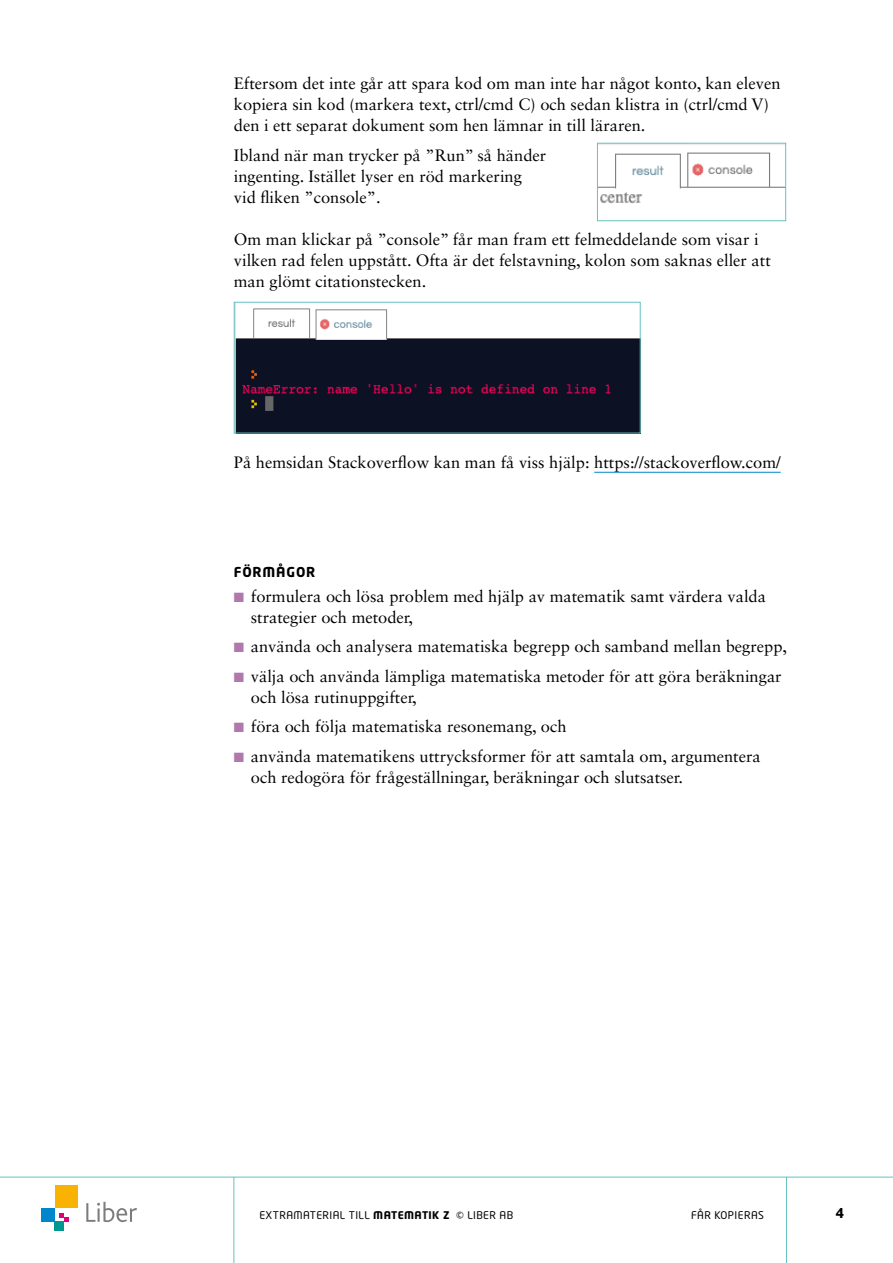
<style>
.page{position:relative;width:893px;height:1263px;background:#fff}
.page>*{position:absolute;margin:0;border:0;box-sizing:border-box;transform-origin:0 0}
.t1{font:16.5px/21px "Sabon LT Std";color:#000}
.t2{font:700 13.5px "Neo Tech Std";letter-spacing:.06em;color:#000}
.t3{font:10.5px "Neo Tech Std";letter-spacing:.04em;color:#000}
.s1{color:#b078ad}
.s2{font-weight:700}
</style>
<div class="page">
<hr style="left:0;top:1177px;width:893px;height:1px;background:#68c1c0">
<hr style="left:233px;top:1177px;width:1px;height:86px;background:#68c1c0">
<hr style="left:786px;top:1177px;width:1px;height:86px;background:#68c1c0">
<div style="left:55px;top:1222px;width:9px;height:9px;background:#009790"></div>
<div style="left:41px;top:1208px;width:14px;height:14px;background:#0086cb"></div>
<div style="left:55px;top:1185px;width:22px;height:23px;background:#f9b200"></div>
<svg style="left:59px;top:1213px;width:9px;height:9px"></svg>
<svg style="left:86px;top:1202px;width:51px;height:20px"></svg>
<hr style="left:594px;top:472px;width:187px;height:1px;background:#0086cb">
<img style="left:599px;top:152px;width:185px;height:52px">
<div style="left:597px;top:143px;width:189px;height:78px;border:1px solid #68c1c0"></div>
<img style="left:236px;top:308px;width:403px;height:123px">
<div style="left:234px;top:302px;width:407px;height:131px;border:1px solid #68c1c0"></div>
<p class="t1" style="left:234px;top:73px;width:548px">Eftersom det inte går att spara kod om man inte har något konto, kan eleven kopiera sin kod (markera text, ctrl/cmd C) och sedan klistra in (ctrl/cmd V) den i ett separat dokument som hen lämnar in till läraren.</p>
<p class="t1" style="left:234px;top:144px;width:314px">Ibland när man trycker på ”Run” så händer ingenting. Istället lyser en röd markering vid fliken ”console”.</p>
<p class="t1" style="left:234px;top:229px;width:538px">Om man klickar på ”console” får man fram ett felmeddelande som visar i vilken rad felen uppstått. Ofta är det felstavning, kolon som saknas eller att man glömt citationstecken.</p>
<p class="t1" style="left:234px;top:451px;width:548px">På hemsidan Stackoverflow kan man få viss hjälp: https://stackoverflow.com/</p>
<p class="t2" style="left:234px;top:563px;width:83px">FÖRMÅGOR</p>
<p class="t1" style="left:251px;top:585px;width:517px;text-indent:-17px"><span class="s1">■</span> formulera och lösa problem med hjälp av matematik samt värdera valda strategier och metoder,</p>
<p class="t1" style="left:234px;top:636px;width:555px"><span class="s1">■</span> använda och analysera matematiska begrepp och samband mellan begrepp,</p>
<p class="t1" style="left:251px;top:665px;width:532px;text-indent:-17px"><span class="s1">■</span> välja och använda lämpliga matematiska metoder för att göra beräkningar och lösa rutinuppgifter,</p>
<p class="t1" style="left:234px;top:716px;width:334px"><span class="s1">■</span> föra och följa matematiska resonemang, och</p>
<p class="t1" style="left:251px;top:745px;width:511px;text-indent:-17px"><span class="s1">■</span> använda matematikens uttrycksformer för att samtala om, argumentera och redogöra för frågeställningar, beräkningar och slutsatser.</p>
<p class="t3" style="left:259px;top:1208px;width:255px">EXTRAMATERIAL TILL <span class="s2">MATEMATIK Z</span> © LIBER AB</p>
<p class="t3" style="left:691px;top:1208px;width:74px">FÅR KOPIERAS</p>
<p class="t2" style="left:835px;top:1204px;width:10px">4</p>
</div>
